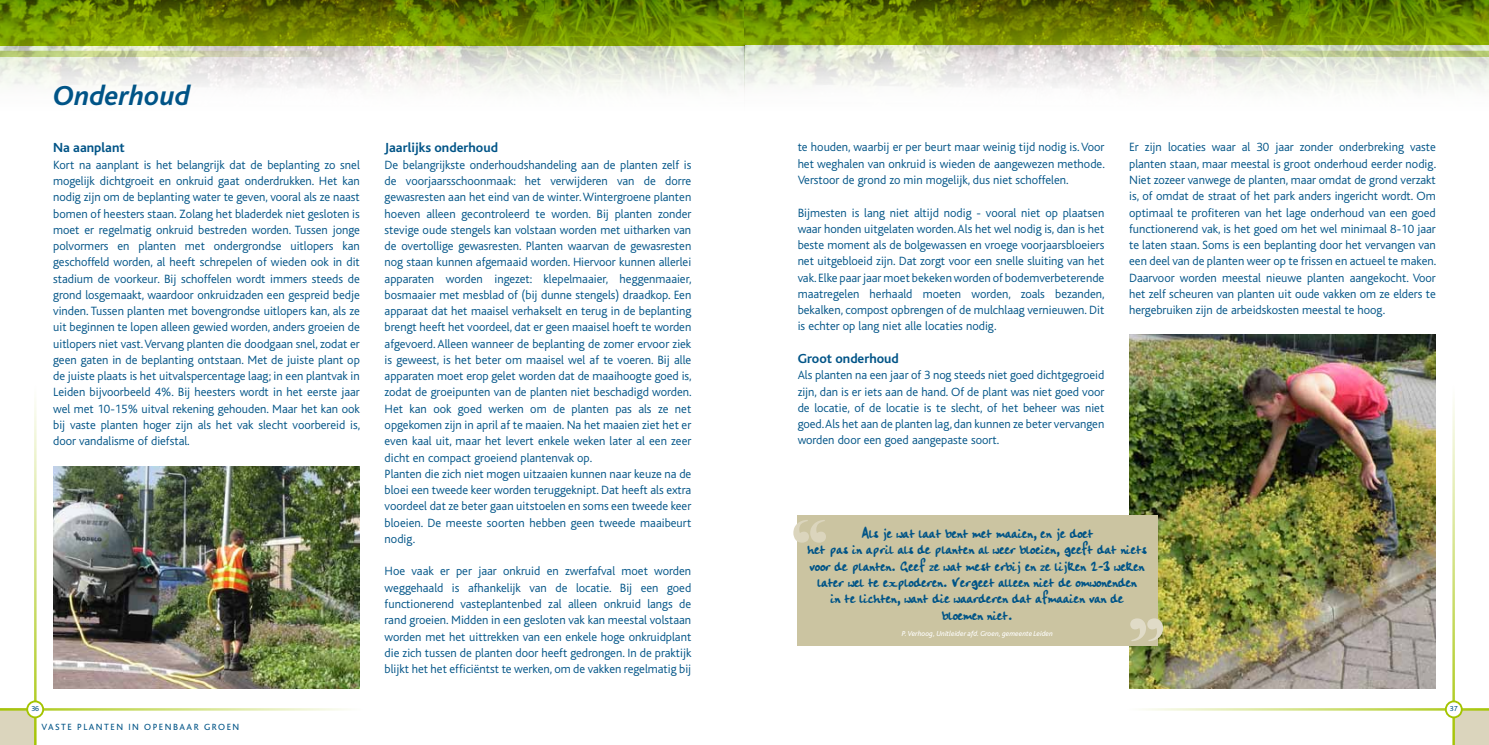
<style>
.page{position:relative;width:1489px;height:745px;background:#fff}
.page>*{position:absolute;margin:0;border:0;box-sizing:border-box;transform-origin:0 0}
.t1{font:italic 700 28.75px "Bliss";color:#005487}
.t2{font:16.25px/16.2px "Handwriting Plain";letter-spacing:.01em;color:#005487;text-align:center}
.t3{font:700 13.75px "Bliss";color:#005487}
.t4{font:300 12.5px/16.2px "Bliss";color:#005487;text-align:justify}
.t5{font:9.38px "Bliss";letter-spacing:.16em;color:#005487}
.t6{font:italic 7.5px "Bliss";color:#fff}
.t7{font:7.5px "Bliss";color:#005487}
</style>
<div class="page">
<div style="left:0;top:708px;width:35px;height:36px;background:#dbd5bd"></div>
<hr style="left:34px;top:382px;width:3px;height:362px;background:#a4c400">
<hr style="left:0;top:707px;width:363px;height:3px;background:#a4c400">
<img style="left:0;top:0;width:1488px;height:92px">
<div style="left:27px;top:701px;width:16px;height:16px;background:#fff;border-radius:50%"></div>
<div style="left:26px;top:700px;width:18px;height:17px;border:2px solid #a4c400;border-radius:50%"></div>
<div style="left:1453px;top:709px;width:35px;height:35px;background:#dbd5bd"></div>
<hr style="left:1452px;top:382px;width:2px;height:362px;background:#a4c400">
<svg style="left:1125px;top:51px;width:363px;height:6px;background:#c5cf9f"></svg>
<hr style="left:1125px;top:707px;width:363px;height:3px;background:#a4c400">
<svg style="left:744px;top:0;width:744px;height:45px;background:#6d8600"></svg>
<div style="left:1445px;top:701px;width:16px;height:16px;background:#fff;border-radius:50%"></div>
<div style="left:1444px;top:700px;width:18px;height:17px;border:2px solid #a4c400;border-radius:50%"></div>
<img style="left:53px;top:466px;width:307px;height:221px">
<img style="left:1129px;top:334px;width:306px;height:353px">
<div style="left:797px;top:514px;width:361px;height:131px;background:#cbc4a1"></div>
<svg style="left:793px;top:520px;width:33px;height:22px"></svg>
<svg style="left:1130px;top:618px;width:32px;height:22px"></svg>
<h1 class="t1" style="left:53px;top:81px;width:139px">Onderhoud</h1>
<p class="t3" style="left:53px;top:141px;width:73px">Na aanplant</p>
<p class="t4" style="left:53px;top:157px;width:308px">Kort na aanplant is het belangrijk dat de beplanting zo snel mogelijk dichtgroeit en onkruid gaat onderdrukken. Het kan nodig zijn om de beplanting water te geven, vooral als ze naast bomen of heesters staan. Zolang het bladerdek niet gesloten is moet er regelmatig onkruid bestreden worden. Tussen jonge polvormers en planten met ondergrondse uitlopers kan geschoffeld worden, al heeft schrepelen of wieden ook in dit stadium de voorkeur. Bij schoffelen wordt immers steeds de grond losgemaakt, waardoor onkruidzaden een gespreid bedje vinden. Tussen planten met bovengrondse uitlopers kan, als ze uit beginnen te lopen alleen gewied worden, anders groeien de uitlopers niet vast. Vervang planten die doodgaan snel, zodat er geen gaten in de beplanting ontstaan. Met de juiste plant op de juiste plaats is het uitvalspercentage laag; in een plantvak in Leiden bijvoorbeeld 4%. Bij heesters wordt in het eerste jaar wel met 10-15% uitval rekening gehouden. Maar het kan ook bij vaste planten hoger zijn als het vak slecht voorbereid is, door vandalisme of diefstal.</p>
<p class="t3" style="left:384px;top:141px;width:115px">Jaarlijks onderhoud</p>
<p class="t4" style="left:384px;top:157px;width:308px;text-align:left">De belangrijkste onderhoudshandeling aan de planten zelf is de voorjaarsschoonmaak: het verwijderen van de dorre gewasresten aan het eind van de winter. Wintergroene planten hoeven alleen gecontroleerd te worden. Bij planten zonder stevige oude stengels kan volstaan worden met uitharken van de overtollige gewasresten. Planten waarvan de gewasresten nog staan kunnen afgemaaid worden. Hiervoor kunnen allerlei apparaten worden ingezet: klepelmaaier, heggenmaaier, bosmaaier met mesblad of (bij dunne stengels) draadkop. Een apparaat dat het maaisel verhakselt en terug in de beplanting brengt heeft het voordeel, dat er geen maaisel hoeft te worden afgevoerd. Alleen wanneer de beplanting de zomer ervoor ziek is geweest, is het beter om maaisel wel af te voeren. Bij alle apparaten moet erop gelet worden dat de maaihoogte goed is, zodat de groeipunten van de planten niet beschadigd worden.<br>Het kan ook goed werken om de planten pas als ze net opgekomen zijn in april af te maaien. Na het maaien ziet het er even kaal uit, maar het levert enkele weken later al een zeer dicht en compact groeiend plantenvak op.<br>Planten die zich niet mogen uitzaaien kunnen naar keuze na de bloei een tweede keer worden teruggeknipt. Dat heeft als extra voordeel dat ze beter gaan uitstoelen en soms een tweede keer bloeien. De meeste soorten hebben geen tweede maaibeurt nodig.</p>
<p class="t4" style="left:384px;top:563px;width:308px">Hoe vaak er per jaar onkruid en zwerfafval moet worden weggehaald is afhankelijk van de locatie. Bij een goed functionerend vasteplantenbed zal alleen onkruid langs de rand groeien. Midden in een gesloten vak kan meestal volstaan worden met het uittrekken van een enkele hoge onkruidplant die zich tussen de planten door heeft gedrongen. In de praktijk blijkt het het efficiëntst te werken, om de vakken regelmatig bij</p>
<p class="t4" style="left:797px;top:139px;width:308px">te houden, waarbij er per beurt maar weinig tijd nodig is. Voor het weghalen van onkruid is wieden de aangewezen methode.<br>Verstoor de grond zo min mogelijk, dus niet schoffelen.</p>
<p class="t4" style="left:797px;top:204px;width:308px">Bijmesten is lang niet altijd nodig - vooral niet op plaatsen waar honden uitgelaten worden. Als het wel nodig is, dan is het beste moment als de bolgewassen en vroege voorjaarsbloeiers net uitgebloeid zijn. Dat zorgt voor een snelle sluiting van het vak. Elke paar jaar moet bekeken worden of bodemverbeterende maatregelen herhaald moeten worden, zoals bezanden, bekalken, compost opbrengen of de mulchlaag vernieuwen. Dit is echter op lang niet alle locaties nodig.</p>
<p class="t3" style="left:797px;top:351px;width:103px">Groot onderhoud</p>
<p class="t4" style="left:797px;top:367px;width:308px">Als planten na een jaar of 3 nog steeds niet goed dichtgegroeid zijn, dan is er iets aan de hand. Of de plant was niet goed voor de locatie, of de locatie is te slecht, of het beheer was niet goed. Als het aan de planten lag, dan kunnen ze beter vervangen worden door een goed aangepaste soort.</p>
<p class="t4" style="left:1129px;top:139px;width:308px">Er zijn locaties waar al 30 jaar zonder onderbreking vaste planten staan, maar meestal is groot onderhoud eerder nodig.<br>Niet zozeer vanwege de planten, maar omdat de grond verzakt is, of omdat de straat of het park anders ingericht wordt. Om optimaal te profiteren van het lage onderhoud van een goed functionerend vak, is het goed om het wel minimaal 8-10 jaar te laten staan. Soms is een beplanting door het vervangen van een deel van de planten weer op te frissen en actueel te maken.<br>Daarvoor worden meestal nieuwe planten aangekocht. Voor het zelf scheuren van planten uit oude vakken om ze elders te hergebruiken zijn de arbeidskosten meestal te hoog.</p>
<p class="t2" style="left:807px;top:525px;width:340px">Als je wat laat bent met maaien, en je doet<br>het pas in april als de planten al weer bloeien, geeft dat niets voor de planten. Geef ze wat mest erbij en ze lijken 2-3 weken later wel te exploderen. Vergeet alleen niet de omwonenden<br>in te lichten, want die waarderen dat afmaaien van de<br>bloemen niet.</p>
<p class="t6" style="left:901px;top:629px;width:153px">P. Verhoog, Unitleider afd. Groen, gemeente Leiden</p>
<p class="t7" style="left:31px;top:704px;width:9px">36</p>
<p class="t7" style="left:1449px;top:704px;width:9px">37</p>
<p class="t5" style="left:42px;top:721px;width:199px">VASTE PLANTEN IN OPENBAAR GROEN</p>
</div>
